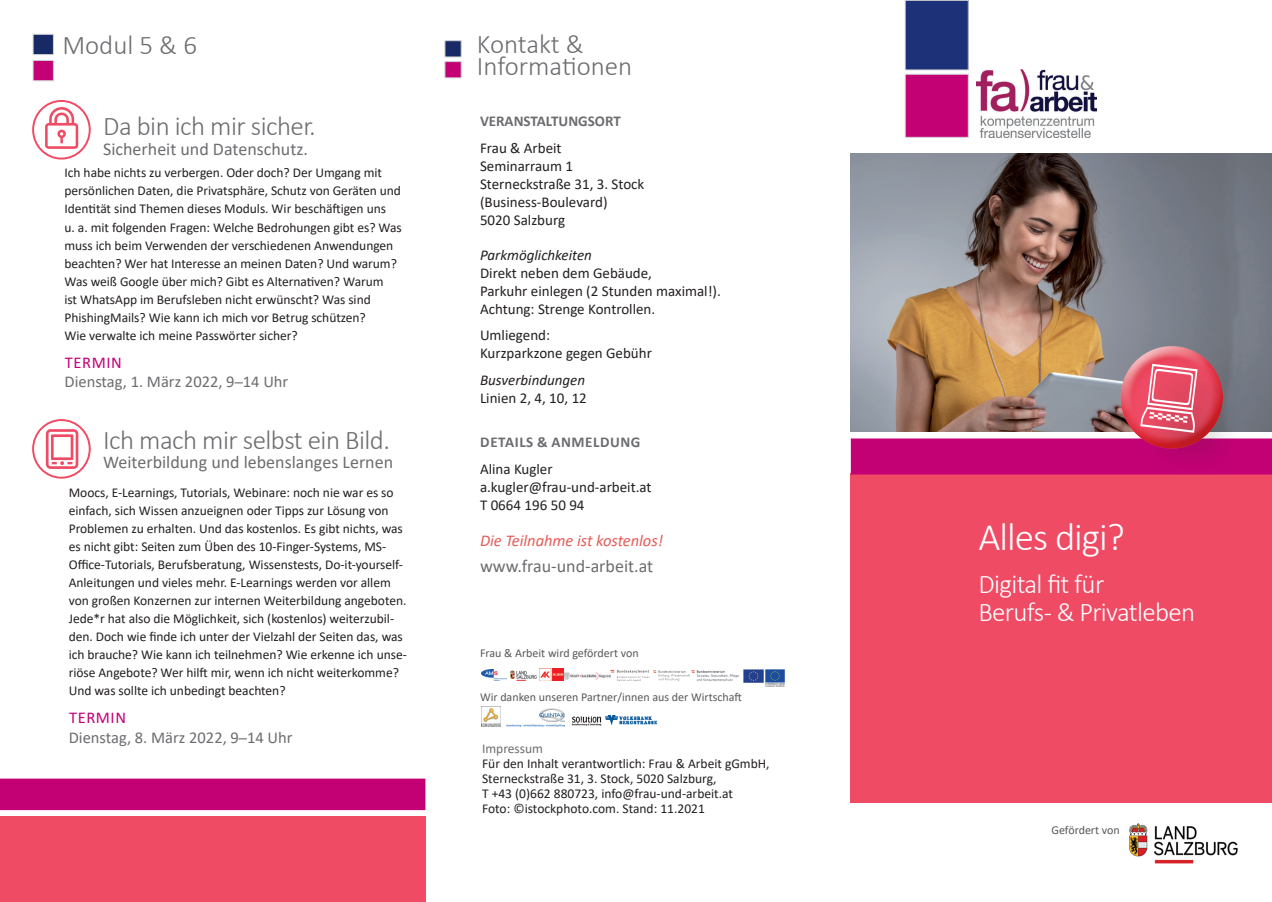
<style>
.page{position:relative;width:1272px;height:902px;background:#fff}
.page>*{position:absolute;margin:0;border:0;box-sizing:border-box;transform-origin:0 0}
.t1{font:300 39px "Calibri";letter-spacing:-.025em;color:#fff}
.t2{font:300 27px "Calibri";letter-spacing:-.02em;color:#6c6d70}
.t3{font:300 27px/28.5px "Calibri";letter-spacing:-.025em;color:#fff}
.t4{font:300 27px/22.8px "Calibri";color:#6c6d70}
.t5{font:18px "Calibri";color:#6c6d70}
.t6{font:16.5px "Calibri";color:#6c6d70}
.t7{font:italic 16.5px "Calibri";letter-spacing:-.005em;color:#e45d58}
.t8{font:16.5px "Calibri";letter-spacing:.035em;color:#c30175}
.t9{font:15px/18px "Calibri";color:#231f20}
.t10{font:italic 15px "Calibri";color:#231f20}
.t11{font:700 15px "Calibri";color:#6c6d70}
.t12{font:700 15px "Calibri";letter-spacing:.04em;color:#6c6d70}
.t13{font:13.5px/18px "Calibri";letter-spacing:-.005em;color:#231f20}
.t14{font:13.5px "Calibri";color:#6c6d70}
.t15{font:12px "Calibri";color:#57585a}
</style>
<div class="page">
<div style="left:904px;top:74px;width:64px;height:64px;background:#c30175;border:1px solid #d1d2d4"></div>
<div style="left:850px;top:473px;width:421px;height:330px;background:#ef4b65"></div>
<img style="left:976px;top:70px;width:120px;height:67px">
<div style="left:905px;top:0;width:63px;height:70px;background:#1c3177"></div>
<div style="left:904px;top:0;width:64px;height:70px;border:1px solid #d1d2d4"></div>
<img style="left:850px;top:153px;width:421px;height:279px">
<div style="left:850px;top:438px;width:421px;height:36px;background:#c30175"></div>
<div style="left:444px;top:40px;width:17px;height:17px;background:#182a65;border:1px solid #d1d2d4"></div>
<div style="left:444px;top:61px;width:17px;height:17px;background:#c30175;border:1px solid #d1d2d4"></div>
<div style="left:1117px;top:346px;width:107px;height:75px;background:#fff;opacity:.75"></div>
<svg style="left:1117px;top:361px;width:17px;height:78px"></svg>
<div style="left:1134px;top:357px;width:111px;height:123px;background:#231f20;opacity:.5"></div>
<div style="left:33px;top:34px;width:21px;height:21px;background:#182a65;border:1px solid #d1d2d4"></div>
<div style="left:33px;top:60px;width:21px;height:21px;background:#c30175;border:1px solid #d1d2d4"></div>
<div style="left:32px;top:100px;width:59px;height:59px;border:2px solid #ef4b65;border-radius:50%"></div>
<img style="left:32px;top:106px;width:53px;height:46px">
<div style="left:32px;top:419px;width:59px;height:59px;border:2px solid #ef4b65;border-radius:50%"></div>
<img style="left:32px;top:425px;width:53px;height:46px">
<div style="left:0;top:816px;width:425px;height:85px;background:#ef4b65"></div>
<div style="left:0;top:778px;width:425px;height:32px;background:#c30175"></div>
<img style="left:605px;top:715px;width:52px;height:9px">
<img style="left:481px;top:706px;width:19px;height:20px">
<img style="left:571px;top:716px;width:31px;height:10px">
<img style="left:506px;top:709px;width:58px;height:17px">
<img style="left:1129px;top:823px;width:109px;height:40px">
<img style="left:481px;top:669px;width:25px;height:11px">
<img style="left:540px;top:668px;width:23px;height:12px">
<img style="left:510px;top:670px;width:27px;height:10px">
<img style="left:565px;top:672px;width:45px;height:7px">
<img style="left:691px;top:670px;width:48px;height:11px">
<img style="left:743px;top:669px;width:20px;height:14px">
<img style="left:765px;top:669px;width:19px;height:17px">
<svg style="left:610px;top:669px;width:80px;height:12px"></svg>
<svg style="left:1140px;top:362px;width:61px;height:70px;background:#e44860"></svg>
<h2 class="t2" style="left:62px;top:29px;width:136px">Modul 5 &amp; 6</h2>
<h2 class="t2" style="left:103px;top:109px;width:214px">Da bin ich mir sicher.</h2>
<h3 class="t5" style="left:103px;top:136px;width:206px">Sicherheit und Datenschutz.</h3>
<p class="t13" style="left:64px;top:164px;width:339px">Ich habe nichts zu verbergen. Oder doch? Der Umgang mit persönlichen Daten, die Privatsphäre, Schutz von Geräten und Identität sind Themen dieses Moduls. Wir beschäftigen uns<br>u. a. mit folgenden Fragen: Welche Bedrohungen gibt es? Was muss ich beim Verwenden der verschiedenen Anwendungen beachten? Wer hat Interesse an meinen Daten? Und warum?<br>Was weiß Google über mich? Gibt es Alternativen? Warum<br>ist WhatsApp im Berufsleben nicht erwünscht? Was sind PhishingMails? Wie kann ich mich vor Betrug schützen?<br>Wie verwalte ich meine Passwörter sicher?</p>
<p class="t8" style="left:65px;top:350px;width:58px">TERMIN</p>
<p class="t6" style="left:64px;top:370px;width:225px">Dienstag, 1. März 2022, 9─14 Uhr</p>
<h2 class="t2" style="left:103px;top:423px;width:288px">Ich mach mir selbst ein Bild.</h2>
<h3 class="t5" style="left:103px;top:449px;width:291px">Weiterbildung und lebenslanges Lernen</h3>
<p class="t13" style="left:69px;top:483px;width:339px">Moocs, E-Learnings, Tutorials, Webinare: noch nie war es so einfach, sich Wissen anzueignen oder Tipps zur Lösung von Problemen zu erhalten. Und das kostenlos. Es gibt nichts, was es nicht gibt: Seiten zum Üben des 10-Finger-Systems, MS-Office-Tutorials, Berufsberatung, Wissenstests, Do-it-yourself-Anleitungen und vieles mehr. E-Learnings werden vor allem von großen Konzernen zur internen Weiterbildung angeboten.<br>Jede*r hat also die Möglichkeit, sich (kostenlos) weiterzubil&shy;den. Doch wie finde ich unter der Vielzahl der Seiten das, was ich brauche? Wie kann ich teilnehmen? Wie erkenne ich unse&shy;riöse Angebote? Wer hilft mir, wenn ich nicht weiterkomme?<br>Und was sollte ich unbedingt beachten?</p>
<p class="t8" style="left:69px;top:706px;width:58px">TERMIN</p>
<p class="t6" style="left:69px;top:726px;width:225px">Dienstag, 8. März 2022, 9─14 Uhr</p>
<h2 class="t4" style="left:477px;top:32px;width:157px">Kontakt &amp;<br>Informationen</h2>
<p class="t11" style="left:480px;top:110px;width:142px">VERANSTALTUNGSORT</p>
<p class="t9" style="left:480px;top:138px;width:166px">Frau &amp; Arbeit<br>Seminarraum 1<br>Sterneckstraße 31, 3. Stock (Business-Boulevard)<br>5020 Salzburg</p>
<p class="t10" style="left:480px;top:244px;width:113px">Parkmöglichkeiten</p>
<p class="t9" style="left:480px;top:263px;width:242px">Direkt neben dem Gebäude,<br>Parkuhr einlegen (2 Stunden maximal!).<br>Achtung: Strenge Kontrollen.</p>
<p class="t9" style="left:480px;top:326px;width:173px">Umliegend:<br>Kurzparkzone gegen Gebühr</p>
<p class="t10" style="left:480px;top:369px;width:107px">Busverbindungen</p>
<p class="t9" style="left:480px;top:388px;width:108px">Linien 2, 4, 10, 12</p>
<p class="t12" style="left:480px;top:431px;width:162px">DETAILS &amp; ANMELDUNG</p>
<p class="t9" style="left:480px;top:459px;width:173px">Alina Kugler a.kugler@frau-und-arbeit.at<br>T 0664 196 50 94</p>
<p class="t7" style="left:480px;top:529px;width:185px">Die Teilnahme ist kostenlos!</p>
<h3 class="t5" style="left:480px;top:554px;width:175px">www.frau-und-arbeit.at</h3>
<p class="t15" style="left:480px;top:644px;width:160px">Frau &amp; Arbeit wird gefördert von</p>
<p class="t15" style="left:480px;top:688px;width:263px">Wir danken unseren Partner/innen aus der Wirtschaft</p>
<p class="t14" style="left:482px;top:738px;width:62px">Impressum</p>
<p class="t13" style="left:482px;top:755px;width:289px;line-height:15px">Für den Inhalt verantwortlich: Frau &amp; Arbeit gGmbH, Sterneckstraße 31, 3. Stock, 5020 Salzburg,<br>T +43 (0)662 880723, info@frau-und-arbeit.at<br>Foto: ©istockphoto.com. Stand: 11.2021</p>
<h1 class="t1" style="left:978px;top:512px;width:148px">Alles digi?</h1>
<h2 class="t3" style="left:978px;top:569px;width:218px">Digital fit für<br>Berufs- &amp; Privatleben</h2>
<p class="t15" style="left:1051px;top:821px;width:70px">Gefördert von</p>
</div>
